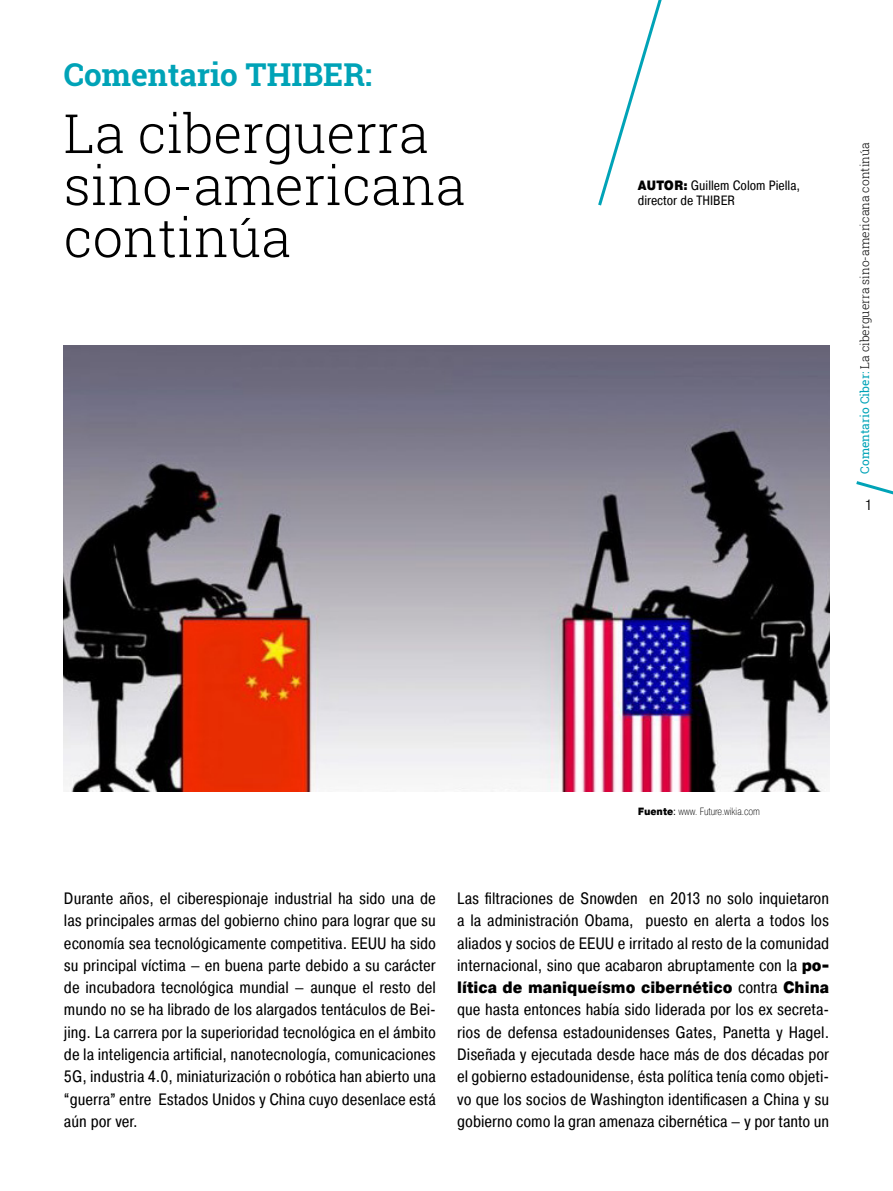
<style>
.page{position:relative;width:893px;height:1191px;background:#fff}
.page>*{position:absolute;margin:0;border:0;box-sizing:border-box;transform-origin:0 0}
.t1{font:300 54px/52.1px "Roboto Slab";color:#000}
.t2{font:700 31.5px "Roboto Slab";color:#00a3b7}
.t3{font:16.5px/22.4px "Pragmatica Cond";color:#000;text-align:justify}
.t4{font:300 15px "Pragmatica";color:#000}
.t5{font:13.5px/14.9px "Pragmatica Cond";color:#000}
.t6{font:300 12px "Roboto Slab";color:#000}
.t7{font:200 10.5px "Pragmatica Cond";color:#000}
.s1{font-weight:900}
.s2{font-weight:400;color:#00a3b7}
.s3{font-weight:400}
</style>
<div class="page">
<svg style="left:856px;top:481px;width:37px;height:14px"></svg>
<svg style="left:598px;top:0;width:64px;height:206px"></svg>
<img style="left:64px;top:345px;width:765px;height:446px">
<h2 class="t2" style="left:64px;top:53px;width:310px">Comentario THIBER:</h2>
<h1 class="t1" style="left:64px;top:106px;width:403px">La ciberguerra sino-americana continúa</h1>
<p class="t5" style="left:638px;top:178px;width:164px"><span class="s1">AUTOR:</span> Guillem Colom Piella, director de THIBER</p>
<p class="t6" style="left:857px;top:474px;width:333px;rotate:-90deg"><span class="s2">Comentario Ciber:</span> La ciberguerra sino-americana continúa</p>
<p class="t4" style="left:864px;top:495px;width:10px">1</p>
<p class="t7" style="left:638px;top:805px;width:124px"><span class="s1">Fuente</span><span class="s3">:</span> www. Future.wikia.com</p>
<p class="t3" style="left:64px;top:887px;width:373px">Durante años, el ciberespionaje industrial ha sido una de las principales armas del gobierno chino para lograr que su economía sea tecnológicamente competitiva. EEUU ha sido su principal víctima – en buena parte debido a su carácter de incubadora tecnológica mundial – aunque el resto del mundo no se ha librado de los alargados tentáculos de Bei&shy;jing. La carrera por la superioridad tecnológica en el ámbito de la inteligencia artificial, nanotecnología, comunicaciones 5G, industria 4.0, miniaturización o robótica han abierto una “guerra” entre Estados Unidos y China cuyo desenlace está aún por ver.</p>
<p class="t3" style="left:457px;top:887px;width:373px">Las filtraciones de Snowden en 2013 no solo inquietaron a la administración Obama, puesto en alerta a todos los aliados y socios de EEUU e irritado al resto de la comunidad internacional, sino que acabaron abruptamente con la <span class="s1">po&shy;lítica de maniqueísmo cibernético</span> contra <span class="s1">China </span>que hasta entonces había sido liderada por los ex secreta&shy;rios de defensa estadounidenses Gates, Panetta y Hagel.<br>Diseñada y ejecutada desde hace más de dos décadas por el gobierno estadounidense, ésta política tenía como objeti&shy;vo que los socios de Washington identificasen a China y su gobierno como la gran amenaza cibernética – y por tanto un</p>
</div>
